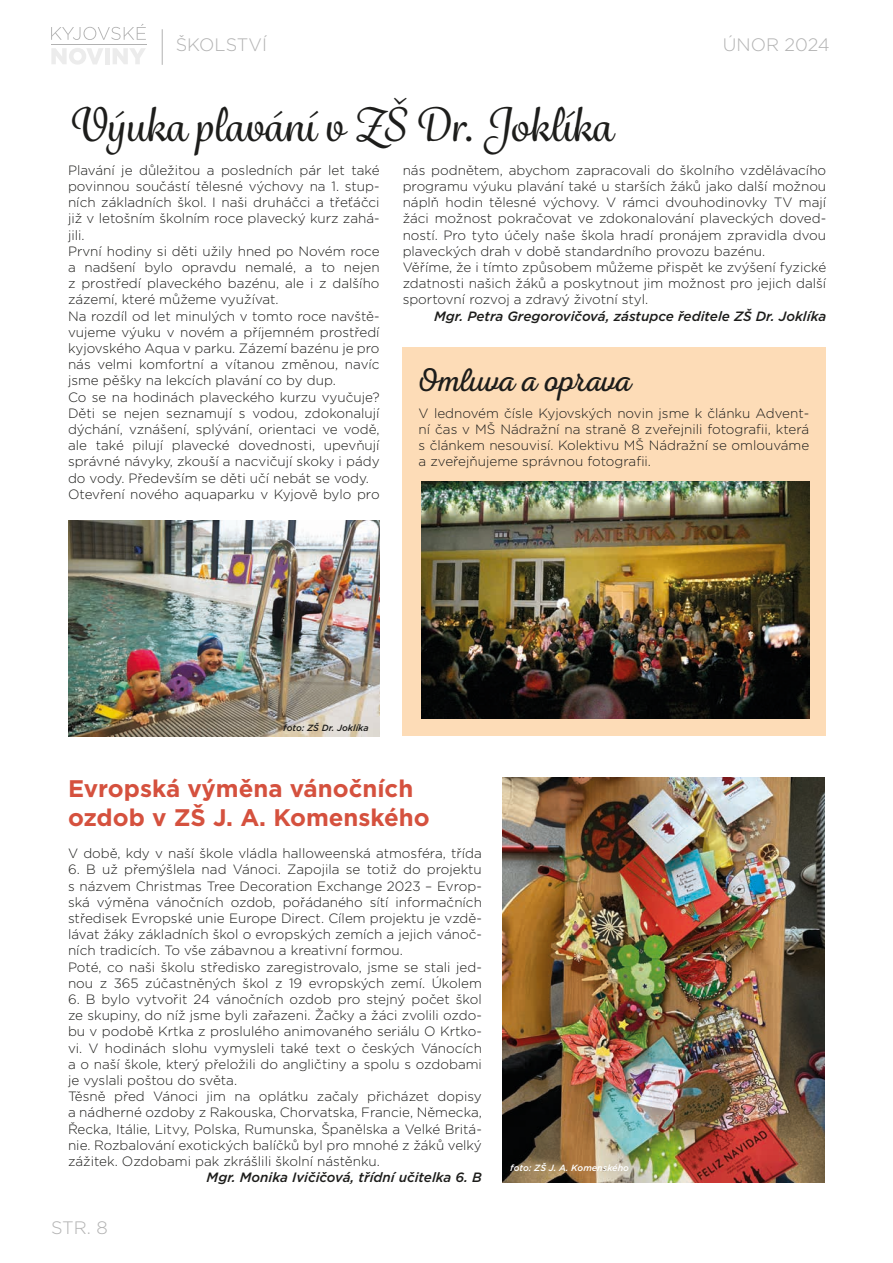
<style>
.page{position:relative;width:893px;height:1263px;background:#fff}
.page>*{position:absolute;margin:0;border:0;box-sizing:border-box;transform-origin:0 0}
.t1{font:500 44.7px "Grafolita Script";color:#1d1d1b}
.t2{font:33px "Nexa Rust Script L 0";color:#1d1d1b}
.t3{font:700 24px/28.8px "Gotham";color:#d5513e}
.t4{font:300 18px "Gotham";color:#b2b2b2}
.t5{font:300 13.5px/16.2px "Gotham";color:#1d1d1b}
.t6{font:italic 500 13.5px "Gotham";color:#1d1d1b}
.t7{font:italic 500 9px "Gotham";color:#fff}
.t8{font:italic 500 9px "Gotham";color:#1d1d1b}
</style>
<div class="page">
<hr style="left:162px;top:29px;width:1px;height:36px;background:#b2b2b2">
<svg style="left:51px;top:24px;width:95px;height:16px"></svg>
<svg style="left:51px;top:48px;width:52px;height:17px"></svg>
<div style="left:105px;top:48px;width:5px;height:16px;background:#ececec"></div>
<svg style="left:113px;top:48px;width:33px;height:16px"></svg>
<hr style="left:51px;top:44px;width:95px;height:1px;background:#b2b2b2">
<div style="left:403px;top:348px;width:423px;height:388px;background:#fddcb7"></div>
<img style="left:421px;top:481px;width:388px;height:237px">
<img style="left:69px;top:521px;width:311px;height:215px">
<img style="left:503px;top:778px;width:322px;height:404px">
<h3 class="t4" style="left:176px;top:34px;width:93px">ŠKOLSTVÍ</h3>
<h3 class="t4" style="left:723px;top:34px;width:108px">ÚNOR 2024</h3>
<h1 class="t1" style="left:68px;top:96px;width:545px">Výuka plavání v ZŠ Dr. Joklíka</h1>
<p class="t5" style="left:403px;top:162px;width:425px">nás podnětem, abychom zapracovali do školního vzdělávacího programu výuku plavání také u starších žáků jako další možnou náplň hodin tělesné výchovy. V rámci dvouhodinovky TV mají žáci možnost pokračovat ve zdokonalování plaveckých doved&shy;ností. Pro tyto účely naše škola hradí pronájem zpravidla dvou plaveckých drah v době standardního provozu bazénu.<br>Věříme, že i tímto způsobem můžeme přispět ke zvýšení fyzické zdatnosti našich žáků a poskytnout jim možnost pro jejich další sportovní rozvoj a zdravý životní styl.</p>
<p class="t6" style="left:434px;top:307px;width:394px">Mgr. Petra Gregorovičová, zástupce ředitele ZŠ Dr. Joklíka</p>
<p class="t5" style="left:68px;top:162px;width:313px">Plavání je důležitou a posledních pár let také povinnou součástí tělesné výchovy na 1. stup&shy;ních základních škol. I naši druháčci a třeťáčci již v letošním školním roce plavecký kurz zahá&shy;jili.<br>První hodiny si děti užily hned po Novém roce a nadšení bylo opravdu nemalé, a to nejen z prostředí plaveckého bazénu, ale i z dalšího zázemí, které můžeme využívat.<br>Na rozdíl od let minulých v tomto roce navště&shy;vujeme výuku v novém a příjemném prostředí kyjovského Aqua v parku. Zázemí bazénu je pro nás velmi komfortní a vítanou změnou, navíc jsme pěšky na lekcích plavání co by dup.<br>Co se na hodinách plaveckého kurzu vyučuje?<br>Děti se nejen seznamují s vodou, zdokonalují dýchání, vznášení, splývání, orientaci ve vodě, ale také pilují plavecké dovednosti, upevňují správné návyky, zkouší a nacvičují skoky i pády do vody. Především se děti učí nebát se vody.<br>Otevření nového aquaparku v Kyjově bylo pro</p>
<h2 class="t2" style="left:419px;top:362px;width:215px">Omluva a oprava</h2>
<p class="t5" style="left:419px;top:405px;width:392px;text-align:justify">V lednovém čísle Kyjovských novin jsme k článku Advent&shy;ní čas v MŠ Nádražní na straně 8 zveřejnili fotografii, která s článkem nesouvisí. Kolektivu MŠ Nádražní se omlouváme a zveřejňujeme správnou fotografii.</p>
<p class="t8" style="left:283px;top:722px;width:87px">foto: ZŠ Dr. Joklíka</p>
<h3 class="t3" style="left:68px;top:774px;width:363px">Evropská výměna vánočních ozdob v ZŠ J. A. Komenského</h3>
<p class="t5" style="left:68px;top:845px;width:415px">V době, kdy v naší škole vládla halloweenská atmosféra, třída</p>
<p class="t5" style="left:68px;top:861px;width:415px">6. B už přemýšlela nad Vánoci. Zapojila se totiž do projektu s názvem Christmas Tree Decoration Exchange 2023 – Evrop&shy;ská výměna vánočních ozdob, pořádaného sítí informačních středisek Evropské unie Europe Direct. Cílem projektu je vzdě&shy;lávat žáky základních škol o evropských zemích a jejich vánoč&shy;ních tradicích. To vše zábavnou a kreativní formou.<br>Poté, co naši školu středisko zaregistrovalo, jsme se stali jed&shy;nou z 365 zúčastněných škol z 19 evropských zemí. Úkolem</p>
<p class="t5" style="left:68px;top:991px;width:415px">6. B bylo vytvořit 24 vánočních ozdob pro stejný počet škol ze skupiny, do níž jsme byli zařazeni. Žačky a žáci zvolili ozdo&shy;bu v podobě Krtka z proslulého animovaného seriálu O Krtko&shy;vi. V hodinách slohu vymysleli také text o českých Vánocích a o naší škole, který přeložili do angličtiny a spolu s ozdobami je vyslali poštou do světa.<br>Těsně před Vánoci jim na oplátku začaly přicházet dopisy a nádherné ozdoby z Rakouska, Chorvatska, Francie, Německa, Řecka, Itálie, Litvy, Polska, Rumunska, Španělska a Velké Britá&shy;nie. Rozbalování exotických balíčků byl pro mnohé z žáků velký zážitek. Ozdobami pak zkrášlili školní nástěnku.</p>
<p class="t6" style="left:207px;top:1168px;width:277px">Mgr. Monika Ivičičová, třídní učitelka 6. B</p>
<h3 class="t4" style="left:51px;top:1216px;width:58px">STR. 8</h3>
<p class="t7" style="left:510px;top:1162px;width:120px">foto: ZŠ J. A. Komenského</p>
</div>
